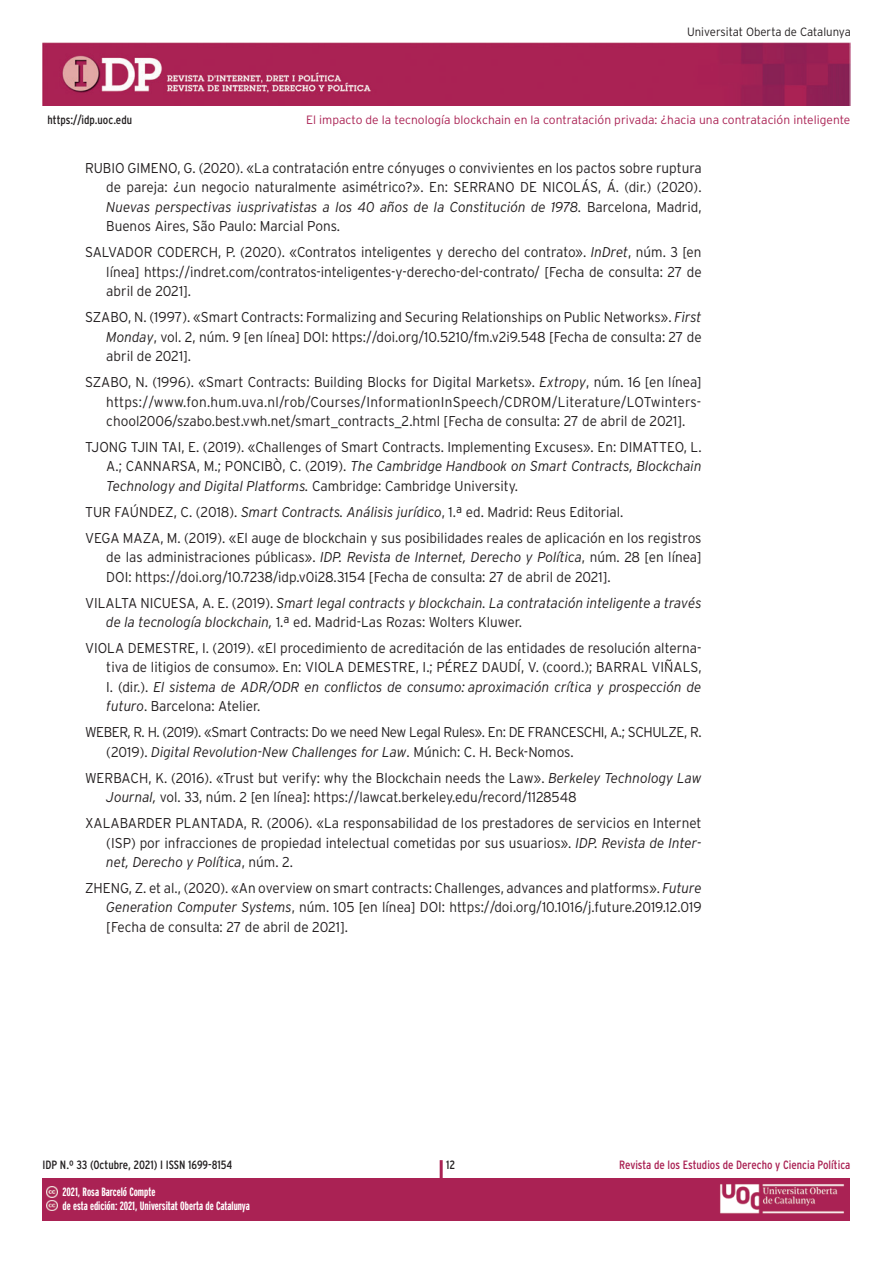
<style>
.page{position:relative;width:893px;height:1263px;background:#fff}
.page>*{position:absolute;margin:0;border:0;box-sizing:border-box;transform-origin:0 0}
.t1{font:300 14.25px/19.5px "Interstate";color:#231f20;text-align:justify;scale:.95 1}
.t2{font:300 14.25px/19.5px "Interstate";letter-spacing:-.03em;color:#231f20;scale:.95 1}
.t3{font:italic 300 14.25px/19.5px "Interstate";color:#231f20;scale:.95 1}
.t4{font:300 12px "Interstate";color:#aa2254}
.t5{font:700 extra-condensed 12px/13.5px "Interstate";color:#fff}
.t6{font:condensed 12px "Interstate";color:#231f20}
.t7{font:condensed 12px "Interstate";color:#aa2254}
.t8{font:300 12px "Interstate";color:#231f20;scale:.95 1}
.s1{font-style:italic}
.s2{font-style:normal}
</style>
<div class="page">
<div style="left:43px;top:1178px;width:807px;height:42px;background:#aa2254"></div>
<hr style="left:440px;top:1160px;width:3px;height:44px;background:#aa2254">
<img style="left:43px;top:43px;width:807px;height:63px">
<svg style="left:47px;top:1186px;width:10px;height:25px"></svg>
<img style="left:720px;top:1184px;width:125px;height:30px">
<p class="t6" style="left:48px;top:113px;width:86px">https://idp.uoc.edu</p>
<p class="t8" style="left:687px;top:25px;width:174px">Universitat Oberta de Catalunya</p>
<p class="t4" style="left:306px;top:113px;width:546px">El impacto de la tecnología blockchain en la contratación privada: ¿hacia una contratación inteligente</p>
<p class="t1" style="left:106px;top:158px;width:628px;text-indent:-21px">RUBIO GIMENO, G. (2020). «La contratación entre cónyuges o convivientes en los pactos sobre ruptura de pareja: ¿un negocio naturalmente asimétrico?». En: SERRANO DE NICOLÁS, Á. (dir.) (2020).<br><span class="s1">Nuevas perspectivas iusprivatistas a los 40 años de la Constitución de 1978.</span> Barcelona, Madrid, Buenos Aires, São Paulo: Marcial Pons.</p>
<p class="t1" style="left:106px;top:242px;width:628px;text-indent:-21px">SALVADOR CODERCH, P. (2020). «Contratos inteligentes y derecho del contrato». <span class="s1">InDret</span>, núm. 3 [en línea] https://indret.com/contratos-inteligentes-y-derecho-del-contrato/ [Fecha de consulta: 27 de abril de 2021].</p>
<p class="t1" style="left:106px;top:307px;width:628px;text-indent:-21px">SZABO, N. (1997). «Smart Contracts: Formalizing and Securing Relationships on Public Networks». <span class="s1">First Monday</span>, vol. 2, núm. 9 [en línea] DOI: https://doi.org/10.5210/fm.v2i9.548 [Fecha de consulta: 27 de abril de 2021].</p>
<p class="t1" style="left:106px;top:372px;width:628px;text-indent:-21px">SZABO, N. (1996). «Smart Contracts: Building Blocks for Digital Markets». <span class="s1">Extropy</span>, núm. 16 [en línea] https://www.fon.hum.uva.nl/rob/Courses/InformationInSpeech/CDROM/Literature/LOTwinters&shy;chool2006/szabo.best.vwh.net/smart_contracts_2.html [Fecha de consulta: 27 de abril de 2021].</p>
<p class="t1" style="left:106px;top:437px;width:628px;text-indent:-21px">TJONG TJIN TAI, E. (2019). «Challenges of Smart Contracts. Implementing Excuses». En: DIMATTEO, L.<br>A.; CANNARSA, M.; PONCIBÒ, C. (2019). <span class="s1">The Cambridge Handbook on Smart Contracts, Blockchain Technology and Digital Platforms.</span> Cambridge: Cambridge University.</p>
<p class="t1" style="left:85px;top:499px;width:650px;line-height:26px">TUR FAÚNDEZ, C. (2018). <span class="s1">Smart Contracts. Análisis jurídico</span>, 1.ª ed. Madrid: Reus Editorial.<br>VEGA MAZA, M. (2019). «El auge de blockchain y sus posibilidades reales de aplicación en los registros</p>
<p class="t1" style="left:106px;top:547px;width:628px">de las administraciones públicas». <span class="s1">IDP. Revista de Internet, Derecho y Política</span>, núm. 28 [en línea]<br>DOI: https://doi.org/10.7238/idp.v0i28.3154 [Fecha de consulta: 27 de abril de 2021].</p>
<p class="t3" style="left:106px;top:593px;width:628px;text-indent:-21px"><span class="s2">VILALTA NICUESA, A. E. (2019).</span> Smart legal contracts y blockchain. La contratación inteligente a través de la tecnología blockchain, <span class="s2">1.ª ed. Madrid-Las Rozas: Wolters Kluwer.</span></p>
<p class="t1" style="left:106px;top:638px;width:628px;text-indent:-21px">VIOLA DEMESTRE, I. (2019). «El procedimiento de acreditación de las entidades de resolución alterna&shy;tiva de litigios de consumo». En: VIOLA DEMESTRE, I.; PÉREZ DAUDÍ, V. (coord.); BARRAL VIÑALS, I. (dir.). <span class="s1">El sistema de ADR/ODR en conflictos de consumo: aproximación crítica y prospección de futuro</span>. Barcelona: Atelier.</p>
<p class="t2" style="left:106px;top:722px;width:628px;text-indent:-21px">WEBER, R. H. (2019). «Smart Contracts: Do we need New Legal Rules». En: DE FRANCESCHI, A.; SCHULZE, R. (2019). <span class="s1">Digital Revolution-New Challenges for Law</span>. Múnich: C. H. Beck-Nomos.</p>
<p class="t1" style="left:106px;top:768px;width:628px;text-indent:-21px">WERBACH, K. (2016). «Trust but verify: why the Blockchain needs the Law». <span class="s1">Berkeley Technology Law<br>Journal,</span> vol. 33, núm. 2 [en línea]: https://lawcat.berkeley.edu/record/1128548</p>
<p class="t1" style="left:106px;top:813px;width:628px;text-indent:-21px">XALABARDER PLANTADA, R. (2006). «La responsabilidad de los prestadores de servicios en Internet (ISP) por infracciones de propiedad intelectual cometidas por sus usuarios». <span class="s1">IDP. Revista de Inter&shy;net, Derecho y Política</span>, núm. 2.</p>
<p class="t1" style="left:106px;top:878px;width:628px;text-indent:-21px">ZHENG, Z. et al., (2020). «An overview on smart contracts: Challenges, advances and platforms». <span class="s1">Future Generation Computer Systems</span>, núm. 105 [en línea] DOI: https://doi.org/10.1016/j.future.2019.12.019 [Fecha de consulta: 27 de abril de 2021].</p>
<p class="t6" style="left:43px;top:1158px;width:191px">IDP N.º 33 (Octubre, 2021) I ISSN 1699-8154</p>
<p class="t6" style="left:446px;top:1158px;width:10px">12</p>
<p class="t7" style="left:619px;top:1158px;width:233px">Revista de los Estudios de Derecho y Ciencia Política</p>
<p class="t5" style="left:63px;top:1185px;width:189px">2021, Rosa Barceló Compte<br>de esta edición: 2021, Universitat Oberta de Catalunya</p>
<p class="t5" style="left:59px;top:1185px;width:31px">Eloi Puig</p>
</div>
